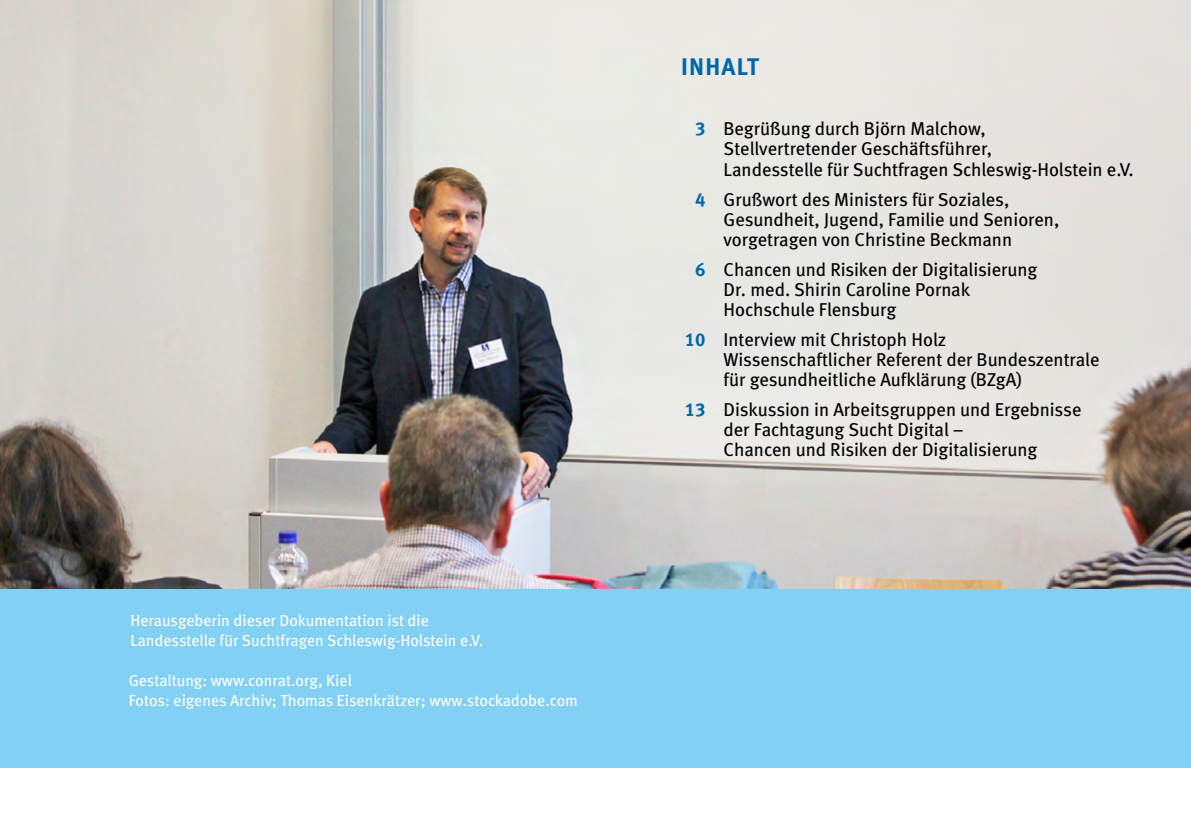
<style>
.page{position:relative;width:1191px;height:840px;background:#fff}
.page>*{position:absolute;margin:0;border:0;box-sizing:border-box;transform-origin:0 0}
.t1{font:700 24px "Meta";letter-spacing:.05em;color:#0068a8}
.t2{font:18.6px/20px "Meta";color:#000}
.t3{font:16px "Meta";color:#fff}
.s1{font-family:"Meta Bold LF";color:#0068a8}
</style>
<div class="page">
<img style="left:0;top:0;width:1191px;height:588px">
<div style="left:0;top:588px;width:1191px;height:179px;background:#83d0f5"></div>
<p class="t3" style="left:130px;top:611px;width:300px">Herausgeberin dieser Dokumentation ist die</p>
<p class="t3" style="left:130px;top:631px;width:354px">Landesstelle für Suchtfragen Schleswig-Holstein e.V.</p>
<p class="t3" style="left:129px;top:671px;width:225px">Gestaltung: www.conrat.org, Kiel</p>
<p class="t3" style="left:129px;top:691px;width:451px">Fotos: eigenes Archiv; Thomas Eisenkrätzer; www.stockadobe.com</p>
<p class="t1" style="left:681px;top:53px;width:79px">INHALT</p>
<p class="t2" style="left:695px;top:119px;width:292px"><span class="s1">3</span> Begrüßung durch Björn Malchow,</p>
<p class="t2" style="left:723px;top:139px;width:270px">Stellvertretender Geschäftsführer,</p>
<p class="t2" style="left:723px;top:159px;width:412px">Landesstelle für Suchtfragen Schleswig-Holstein e.V.</p>
<p class="t2" style="left:695px;top:189px;width:316px"><span class="s1">4</span> Grußwort des Ministers für Soziales,</p>
<p class="t2" style="left:723px;top:209px;width:337px">Gesundheit, Jugend, Familie und Senioren,</p>
<p class="t2" style="left:723px;top:229px;width:290px">vorgetragen von Christine Beckmann</p>
<p class="t2" style="left:723px;top:259px;width:315px;text-indent:-28px"><span class="s1">6</span> Chancen und Risiken der Digitalisierung<br>Dr. med. Shirin Caroline Pornak<br>Hochschule Flensburg</p>
<p class="t2" style="left:684px;top:329px;width:263px"><span class="s1">10</span> Interview mit Christoph Holz</p>
<p class="t2" style="left:723px;top:349px;width:377px">Wissenschaftlicher Referent der Bundeszentrale</p>
<p class="t2" style="left:723px;top:369px;width:300px">für gesundheitliche Aufklärung (BZgA)</p>
<p class="t2" style="left:723px;top:399px;width:359px;text-indent:-39px"><span class="s1">13</span> Diskussion in Arbeitsgruppen und Ergebnisse der Fachtagung Sucht Digital –</p>
<p class="t2" style="left:723px;top:439px;width:315px">Chancen und Risiken der Digitalisierung</p>
</div>
